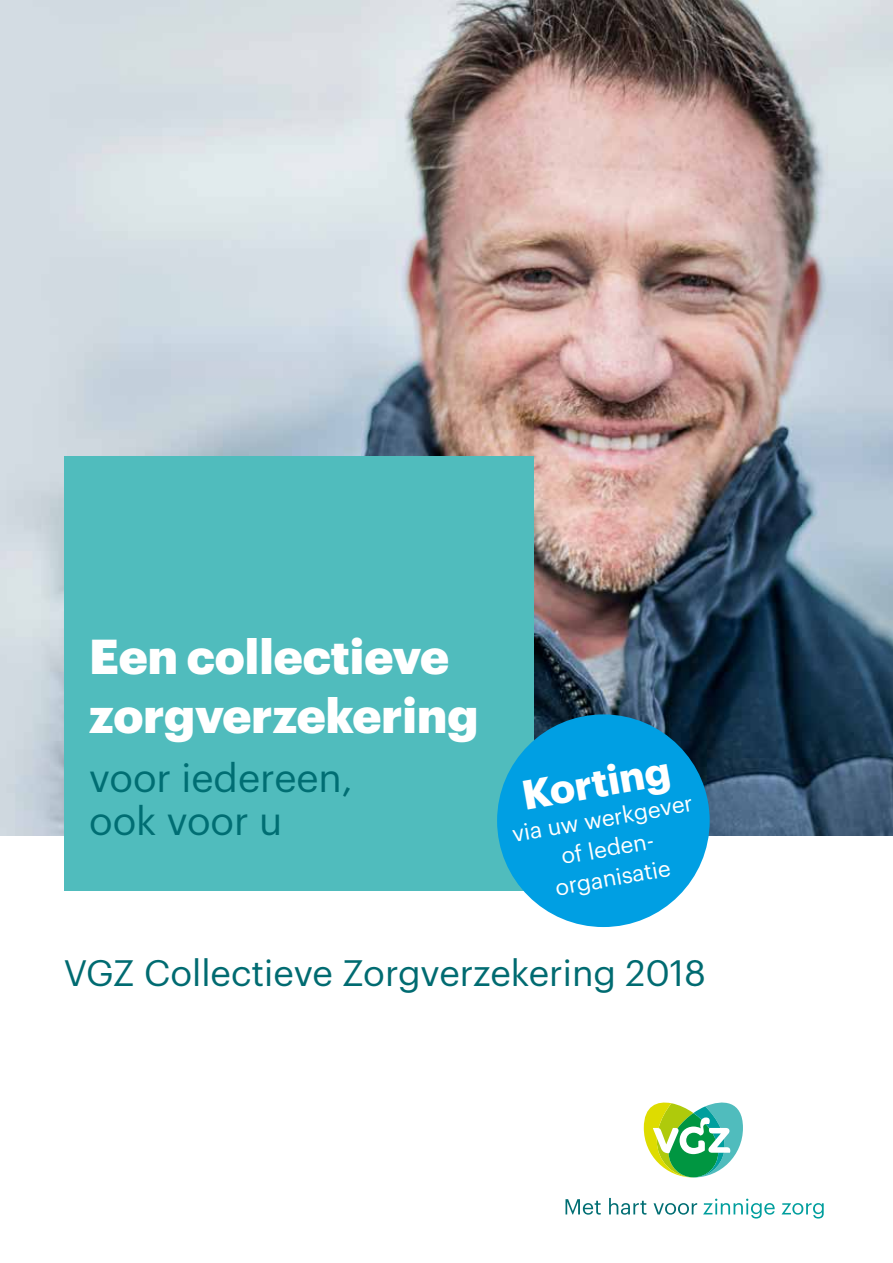
<style>
.page{position:relative;width:893px;height:1263px;background:#fff}
.page>*{position:absolute;margin:0;border:0;box-sizing:border-box;transform-origin:0 0}
.t1{font:900 48px/59.7px "Graphik";color:#fff}
.t2{font:700 40.5px "Graphik";color:#fff}
.t3{font:39px/43.5px "Graphik";color:#006e73}
.t4{font:36px "Graphik";color:#006b71}
.t5{font:22.5px/30px "Graphik";color:#fff;text-align:center}
</style>
<div class="page">
<svg style="left:644px;top:1102px;width:99px;height:75px"></svg>
<svg style="left:565px;top:1199px;width:36px;height:16px"></svg>
<svg style="left:609px;top:1198px;width:37px;height:17px"></svg>
<svg style="left:653px;top:1203px;width:44px;height:12px"></svg>
<svg style="left:703px;top:1198px;width:72px;height:20px"></svg>
<svg style="left:782px;top:1203px;width:42px;height:15px"></svg>
<img style="left:0;top:0;width:893px;height:835px">
<div style="left:64px;top:456px;width:469px;height:435px;background:#50bcbd"></div>
<div style="left:497px;top:714px;width:213px;height:213px;background:#009fe3;border-radius:50%"></div>
<h1 class="t1" style="left:89px;top:622px;width:391px">Een collectieve zorgverzekering</h1>
<p class="t3" style="left:89px;top:752px;width:265px">voor iedereen, ook voor u</p>
<p class="t2" style="left:517px;top:765px;width:151px;rotate:-10deg">Korting</p>
<p class="t5" style="left:509px;top:818px;width:185px;rotate:-10deg">via uw werkgever of leden&shy;organisatie</p>
<p class="t4" style="left:64px;top:946px;width:644px">VGZ Collectieve Zorgverzekering 2018</p>
</div>
